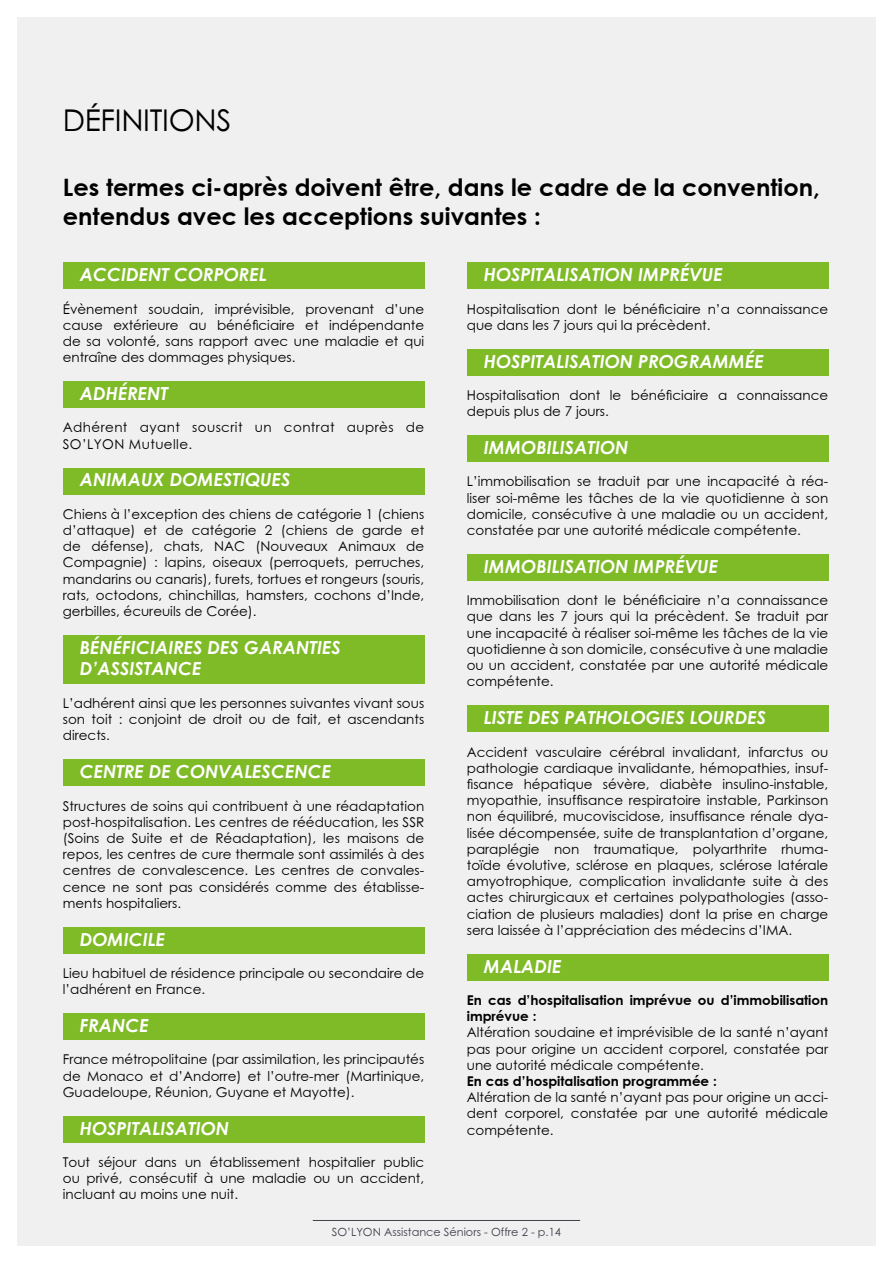
<style>
.page{position:relative;width:893px;height:1263px;background:#fff}
.page>*{position:absolute;margin:0;border:0;box-sizing:border-box;transform-origin:0 0}
.t1{font:30px "Century Gothic";letter-spacing:-.01em;color:#000}
.t2{font:700 24px/28.8px "Century Gothic";color:#000}
.t3{font:italic 700 18px/21.6px "Century Gothic";color:#fff}
.t4{font:13.5px/16.2px "Century Gothic";color:#000;text-align:justify}
.t5{font:700 13.5px/16.2px "Century Gothic";color:#000}
.t6{font:13.5px/16.2px "Century Gothic";letter-spacing:.03em;color:#000}
.t7{font:11.25px "Century Gothic";color:#423f4a}
</style>
<div class="page">
<div style="left:17px;top:17px;width:859px;height:1229px;background:#f0f0f1"></div>
<hr style="left:313px;top:1220px;width:267px;height:1px;background:#423f4a">
<div style="left:63px;top:263px;width:361px;height:26px;background:#7fba27"></div>
<div style="left:63px;top:381px;width:361px;height:27px;background:#7fba27"></div>
<div style="left:63px;top:468px;width:361px;height:26px;background:#7fba27"></div>
<div style="left:63px;top:635px;width:361px;height:48px;background:#7fba27"></div>
<div style="left:63px;top:759px;width:361px;height:27px;background:#7fba27"></div>
<div style="left:63px;top:927px;width:361px;height:26px;background:#7fba27"></div>
<div style="left:63px;top:1013px;width:361px;height:27px;background:#7fba27"></div>
<div style="left:63px;top:1116px;width:361px;height:26px;background:#7fba27"></div>
<div style="left:467px;top:263px;width:361px;height:26px;background:#7fba27"></div>
<div style="left:467px;top:349px;width:361px;height:26px;background:#7fba27"></div>
<div style="left:467px;top:435px;width:361px;height:27px;background:#7fba27"></div>
<div style="left:467px;top:554px;width:361px;height:27px;background:#7fba27"></div>
<div style="left:467px;top:705px;width:361px;height:27px;background:#7fba27"></div>
<div style="left:467px;top:954px;width:361px;height:26px;background:#7fba27"></div>
<h1 class="t1" style="left:63px;top:101px;width:170px">DÉFINITIONS</h1>
<h2 class="t2" style="left:63px;top:172px;width:758px">Les termes ci-après doivent être, dans le cadre de la convention, entendus avec les acceptions suivantes :</h2>
<h3 class="t3" style="left:80px;top:263px;width:188px">ACCIDENT CORPOREL</h3>
<p class="t4" style="left:63px;top:300px;width:363px">Évènement soudain, imprévisible, provenant d’une cause extérieure au bénéficiaire et indépendante de sa volonté, sans rapport avec une maladie et qui entraîne des dommages physiques.</p>
<h3 class="t3" style="left:80px;top:382px;width:90px">ADHÉRENT</h3>
<p class="t6" style="left:63px;top:419px;width:363px">Adhérent ayant souscrit un contrat auprès de<br>SO’LYON Mutuelle.</p>
<h3 class="t3" style="left:80px;top:469px;width:212px">ANIMAUX DOMESTIQUES</h3>
<p class="t4" style="left:63px;top:506px;width:363px">Chiens à l’exception des chiens de catégorie 1 (chiens d’attaque) et de catégorie 2 (chiens de garde et de défense), chats, NAC (Nouveaux Animaux de Compagnie) : lapins, oiseaux (perroquets, perruches, mandarins ou canaris), furets, tortues et rongeurs (souris, rats, octodons, chinchillas, hamsters, cochons d’Inde, gerbilles, écureuils de Corée).</p>
<h3 class="t3" style="left:80px;top:636px;width:262px">BÉNÉFICIAIRES DES GARANTIES<br>D’ASSISTANCE</h3>
<p class="t4" style="left:63px;top:695px;width:363px">L’adhérent ainsi que les personnes suivantes vivant sous son toit : conjoint de droit ou de fait, et ascendants directs.</p>
<h3 class="t3" style="left:80px;top:760px;width:253px">CENTRE DE CONVALESCENCE</h3>
<p class="t4" style="left:63px;top:797px;width:363px">Structures de soins qui contribuent à une réadaptation post-hospitalisation. Les centres de rééducation, les SSR (Soins de Suite et de Réadaptation), les maisons de repos, les centres de cure thermale sont assimilés à des centres de convalescence. Les centres de convales&shy;cence ne sont pas considérés comme des établisse&shy;ments hospitaliers.</p>
<h3 class="t3" style="left:80px;top:928px;width:87px">DOMICILE</h3>
<p class="t4" style="left:63px;top:965px;width:363px">Lieu habituel de résidence principale ou secondaire de l’adhérent en France.</p>
<h3 class="t3" style="left:80px;top:1014px;width:71px">FRANCE</h3>
<p class="t4" style="left:63px;top:1051px;width:363px">France métropolitaine (par assimilation, les principautés de Monaco et d’Andorre) et l’outre-mer (Martinique, Guadeloupe, Réunion, Guyane et Mayotte).</p>
<h3 class="t3" style="left:80px;top:1117px;width:151px">HOSPITALISATION</h3>
<p class="t4" style="left:63px;top:1154px;width:363px">Tout séjour dans un établissement hospitalier public ou privé, consécutif à une maladie ou un accident, incluant au moins une nuit.</p>
<h3 class="t3" style="left:484px;top:263px;width:241px">HOSPITALISATION IMPRÉVUE</h3>
<p class="t4" style="left:467px;top:300px;width:363px">Hospitalisation dont le bénéficiaire n’a connaissance que dans les 7 jours qui la précèdent.</p>
<h3 class="t3" style="left:484px;top:350px;width:282px">HOSPITALISATION PROGRAMMÉE</h3>
<p class="t4" style="left:467px;top:387px;width:363px">Hospitalisation dont le bénéficiaire a connaissance depuis plus de 7 jours.</p>
<h3 class="t3" style="left:484px;top:436px;width:146px">IMMOBILISATION</h3>
<p class="t4" style="left:467px;top:473px;width:363px">L’immobilisation se traduit par une incapacité à réa&shy;liser soi-même les tâches de la vie quotidienne à son domicile, consécutive à une maladie ou un accident, constatée par une autorité médicale compétente.</p>
<h3 class="t3" style="left:484px;top:555px;width:236px">IMMOBILISATION IMPRÉVUE</h3>
<p class="t4" style="left:467px;top:592px;width:363px">Immobilisation dont le bénéficiaire n’a connaissance que dans les 7 jours qui la précèdent. Se traduit par une incapacité à réaliser soi-même les tâches de la vie quotidienne à son domicile, consécutive à une maladie ou un accident, constatée par une autorité médicale compétente.</p>
<h3 class="t3" style="left:484px;top:706px;width:284px">LISTE DES PATHOLOGIES LOURDES</h3>
<p class="t4" style="left:467px;top:743px;width:363px">Accident vasculaire cérébral invalidant, infarctus ou pathologie cardiaque invalidante, hémopathies, insuf&shy;fisance hépatique sévère, diabète insulino-instable, myopathie, insuffisance respiratoire instable, Parkinson non équilibré, mucoviscidose, insuffisance rénale dya&shy;lisée décompensée, suite de transplantation d’organe, paraplégie non traumatique, polyarthrite rhuma&shy;toïde évolutive, sclérose en plaques, sclérose latérale amyotrophique, complication invalidante suite à des actes chirurgicaux et certaines polypathologies (asso&shy;ciation de plusieurs maladies) dont la prise en charge sera laissée à l’appréciation des médecins d’IMA.</p>
<h3 class="t3" style="left:484px;top:955px;width:79px">MALADIE</h3>
<p class="t5" style="left:467px;top:991px;width:363px">En cas d’hospitalisation imprévue ou d’immobilisation imprévue :</p>
<p class="t4" style="left:467px;top:1024px;width:363px">Altération soudaine et imprévisible de la santé n’ayant pas pour origine un accident corporel, constatée par une autorité médicale compétente.</p>
<p class="t5" style="left:467px;top:1072px;width:252px">En cas d’hospitalisation programmée :</p>
<p class="t4" style="left:467px;top:1089px;width:363px">Altération de la santé n’ayant pas pour origine un acci&shy;dent corporel, constatée par une autorité médicale compétente.</p>
<p class="t7" style="left:332px;top:1225px;width:231px">SO’LYON Assistance Séniors - Offre 2 - p.14</p>
</div>
